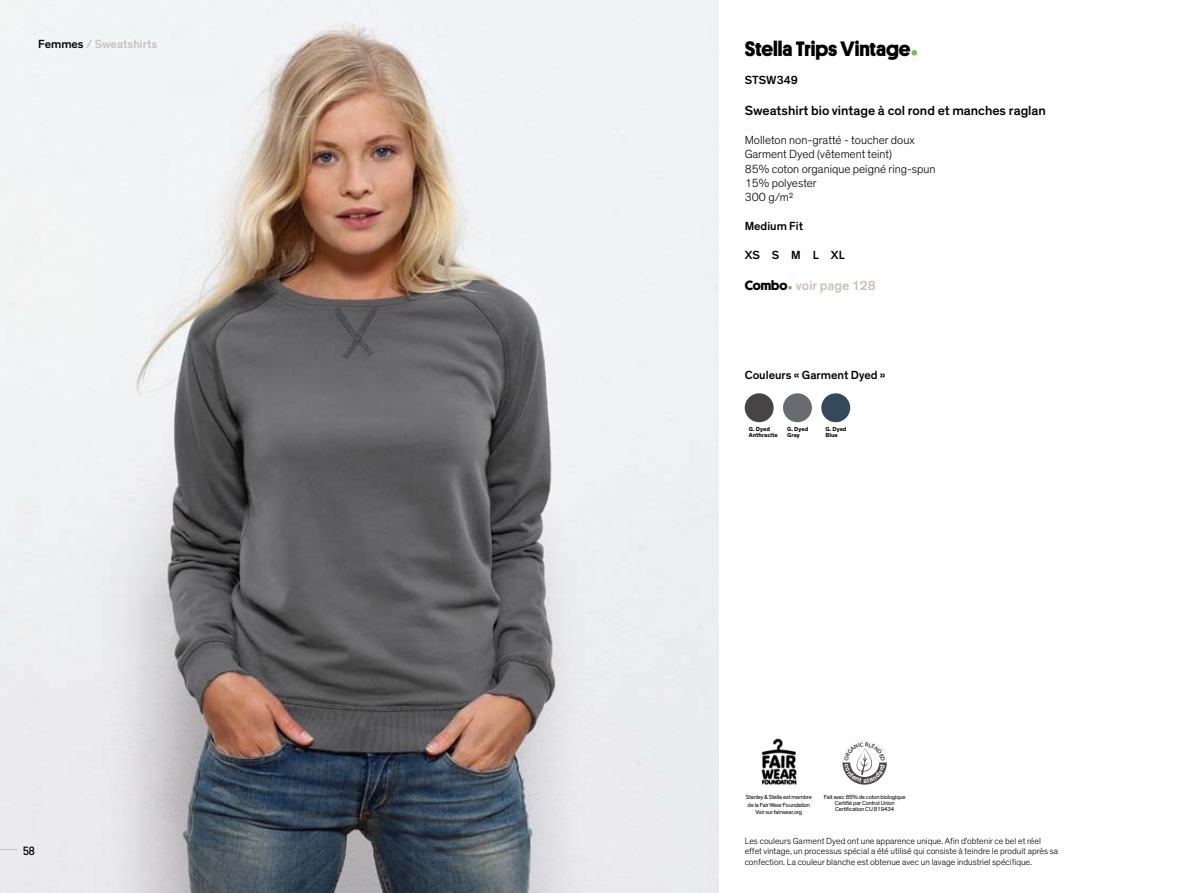
<style>
.page{position:relative;width:1191px;height:893px;background:#fff}
.page>*{position:absolute;margin:0;border:0;box-sizing:border-box;transform-origin:0 0}
.t1{font:700 21px "Platform";color:#000}
.t2{font:500 13.5px "Theinhardt";color:#000}
.t3{font:500 13.5px "Theinhardt";color:#c7c1b8}
.t4{font:300 12px/14.4px "Theinhardt";color:#000}
.t5{font:500 12px "Theinhardt";color:#000}
.t6{font:500 12px "Theinhardt";color:#c7c1b8}
.t7{font:12px "Platform";color:#000}
.t8{font:300 9px/10.8px "Theinhardt";color:#000}
.t9{font:6px/6px "Theinhardt";letter-spacing:-.025em;color:#000;text-align:center}
.t10{font:700 6px/6px "Theinhardt";color:#000}
.s1{color:#000}
.s2{font-family:"Platform";font-weight:700;color:#000}
</style>
<div class="page">
<svg style="left:911px;top:50px;width:6px;height:6px"></svg>
<svg style="left:788px;top:286px;width:4px;height:4px"></svg>
<div style="left:744px;top:393px;width:29px;height:29px;background:#474445;border-radius:50%"></div>
<div style="left:783px;top:393px;width:29px;height:29px;background:#686b6f;border-radius:50%"></div>
<div style="left:821px;top:393px;width:29px;height:29px;background:#34495b;border-radius:50%"></div>
<img style="left:0;top:0;width:719px;height:893px">
<img style="left:761px;top:738px;width:36px;height:47px">
<svg style="left:0;top:849px;width:17px;height:1px"></svg>
<svg style="left:842px;top:740px;width:45px;height:45px"></svg>
<h3 class="t6" style="left:38px;top:37px;width:120px"><span class="s1">Femmes</span> / Sweatshirts</h3>
<h3 class="t7" style="left:23px;top:842px;width:13px">58</h3>
<h1 class="t1" style="left:744px;top:33px;width:167px">Stella Trips Vintage</h1>
<h3 class="t5" style="left:744px;top:73px;width:55px">STSW349</h3>
<h2 class="t2" style="left:744px;top:102px;width:303px">Sweatshirt bio vintage à col rond et manches raglan</h2>
<h3 class="t4" style="left:744px;top:133px;width:192px">Molleton non-gratté - toucher doux<br>Garment Dyed (vêtement teint)<br>85% coton organique peigné ring-spun<br>15% polyester<br>300 g/m²</h3>
<h3 class="t5" style="left:744px;top:219px;width:60px">Medium Fit</h3>
<h3 class="t5" style="left:744px;top:248px;width:101px">XS S M L XL</h3>
<h2 class="t3" style="left:744px;top:277px;width:133px"><span class="s2">Combo</span> voir page 128</h2>
<h3 class="t5" style="left:744px;top:367px;width:142px">Couleurs « Garment Dyed »</h3>
<p class="t10" style="left:749px;top:426px;width:30px">G. Dyed<br>Anthracite</p>
<p class="t10" style="left:787px;top:426px;width:23px">G. Dyed<br>Grey</p>
<p class="t10" style="left:825px;top:426px;width:23px">G. Dyed<br>Blue</p>
<p class="t9" style="left:746px;top:793px;width:67px;line-height:7.6px">Stanley &amp; Stella est membre de la Fair Wear Foundation<br>Voir sur fairwear.org</p>
<p class="t9" style="left:824px;top:794px;width:83px">Fait avec 85% de coton biologique<br>Certifié par Control Union<br>Certification CU 819434</p>
<p class="t8" style="left:744px;top:835px;width:315px">Les couleurs Garment Dyed ont une apparence unique. Afin d'obtenir ce bel et réel effet vintage, un processus spécial a été utilisé qui consiste à teindre le produit après sa confection. La couleur blanche est obtenue avec un lavage industriel spécifique.</p>
</div>
